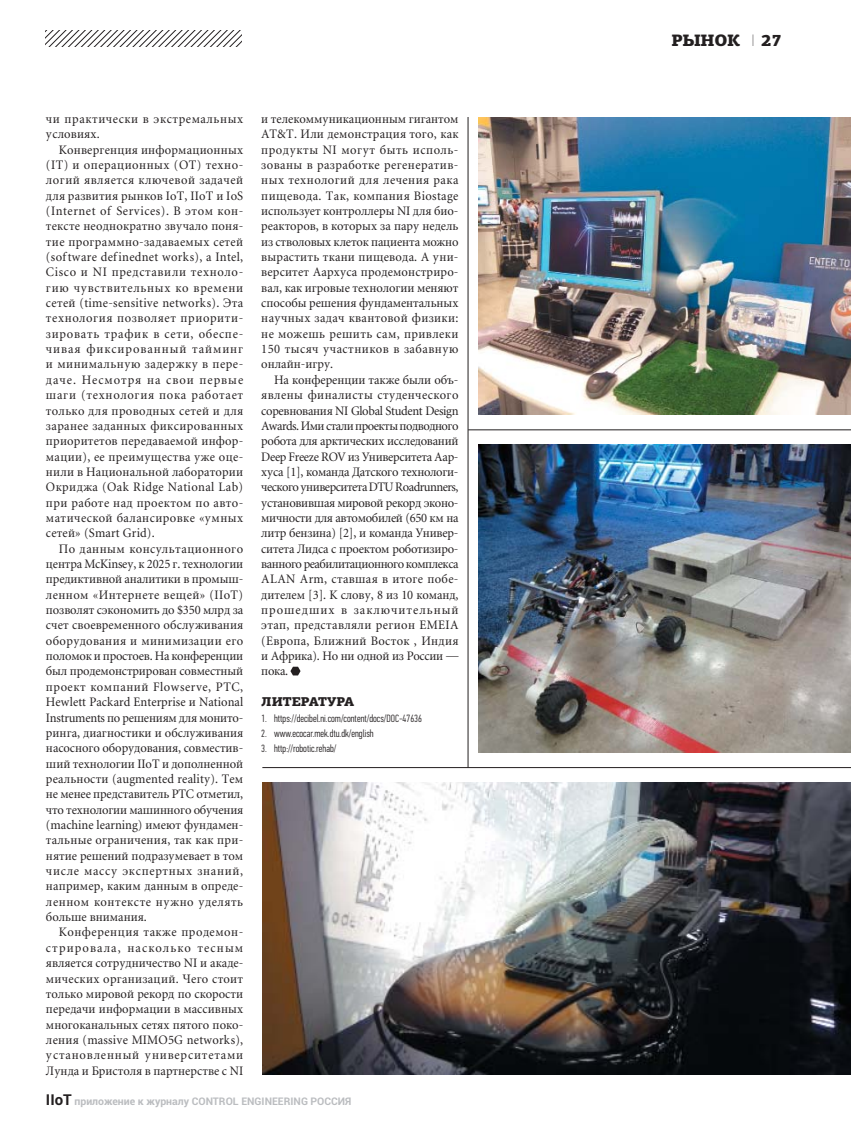
<style>
.page{position:relative;width:851px;height:1136px;background:#fff}
.page>*{position:absolute;margin:0;border:0;box-sizing:border-box;transform-origin:0 0}
.t1{font:900 16.5px "PF Agora Slab Pro";letter-spacing:-.02em;color:#231f20}
.t2{font:12.75px/15.3px "Miniature";letter-spacing:.03em;color:#231f20;text-align:justify;scale:.96 1}
.t3{font:900 12.75px "PF Agora Slab Pro";color:#231f20}
.t4{font:300 10.5px "PF Din Text Comp Pro";color:#231f20}
.t5{font:700 10.5px "Roboto";color:#bbbdc0}
.s1{font-size:15px;color:#231f20}
.s2{font-family:"PF Din Text Pro";font-weight:100}
</style>
<div class="page">
<svg style="left:46px;top:31px;width:195px;height:15px"></svg>
<svg style="left:290px;top:666px;width:10px;height:9px"></svg>
<img style="left:478px;top:117px;width:372px;height:297px">
<img style="left:478px;top:444px;width:372px;height:308px">
<img style="left:262px;top:782px;width:588px;height:292px">
<hr style="left:467px;top:117px;width:1px;height:650px;background:#231f20">
<hr style="left:262px;top:767px;width:588px;height:1px;background:#231f20">
<hr style="left:468px;top:429px;width:382px;height:1px;background:#231f20">
<p class="t2" style="left:46px;top:112px;width:207px">чи практически в экстремальных условиях.</p>
<p class="t2" style="left:46px;top:143px;width:207px;text-indent:13px">Конвергенция информационных (IT) и операционных (OT) техно&shy;логий является ключевой задачей для развития рынков IoT, IIoT и IoS (Internet of Services). В этом кон&shy;тексте неоднократно звучало поня&shy;тие программно-задаваемых сетей (software definednet works), а Intel, Cisco и NI представили техноло&shy;гию чувствительных ко времени сетей (time-sensitive networks). Эта технология позволяет приорити&shy;зировать трафик в сети, обеспе&shy;чивая фиксированный тайминг и минимальную задержку в пере&shy;даче. Несмотря на свои первые шаги (технология пока работает только для проводных сетей и для заранее заданных фиксированных приоритетов передаваемой инфор&shy;мации), ее преимущества уже оце&shy;нили в Национальной лаборатории Окриджа (Oak Ridge National Lab) при работе над проектом по авто&shy;матической балансировке «умных сетей» (Smart Grid).</p>
<p class="t2" style="left:46px;top:542px;width:207px;text-indent:13px">По данным консультационного центра McKinsey, к 2025 г. технологии предиктивной аналитики в промыш&shy;ленном «Интернете вещей» (IIoT) позволят сэкономить до $350 млрд за счет своевременного обслуживания оборудования и минимизации его поломок и простоев. На конференции был продемонстрирован совместный проект компаний Flowserve, PTC, Hewlett Packard Enterprise и National Instruments по решениям для монито&shy;ринга, диагностики и обслуживания насосного оборудования, совместив&shy;ший технологии IIoT и дополненной реальности (augmented reality). Тем не менее представитель PTC отметил, что технологии машинного обучения (machine learning) имеют фундамен&shy;тальные ограничения, так как при&shy;нятие решений подразумевает в том числе массу экспертных знаний, например, каким данным в опреде&shy;ленном контексте нужно уделять больше внимания.</p>
<p class="t2" style="left:46px;top:925px;width:207px;text-indent:13px">Конференция также продемон&shy;стрировала, насколько тесным является сотрудничество NI и акаде&shy;мических организаций. Чего стоит только мировой рекорд по скорости передачи информации в массивных многоканальных сетях пятого поко&shy;ления (massive MIMO5G networks), установленный университетами Лунда и Бристоля в партнерстве с NI</p>
<p class="t2" style="left:261px;top:112px;width:207px">и телекоммуникационным гигантом AT&amp;T. Или демонстрация того, как продукты NI могут быть исполь&shy;зованы в разработке регенератив&shy;ных технологий для лечения рака пищевода. Так, компания Biostage использует контроллеры NI для био&shy;реакторов, в которых за пару недель из стволовых клеток пациента можно вырастить ткани пищевода. А уни&shy;верситет Аархуса продемонстриро&shy;вал, как игровые технологии меняют способы решения фундаментальных научных задач квантовой физики: не можешь решить сам, привлеки 150 тысяч участников в забавную онлайн-игру.</p>
<p class="t2" style="left:261px;top:373px;width:207px;text-indent:13px">На конференции также были объ&shy;явлены финалисты студенческого соревнования NI Global Student Design Awards. Ими стали проекты подводного робота для арктических исследований Deep Freeze ROV из Университета Аар&shy;хуса [1], команда Датского технологи&shy;ческого университета DTU Roadrunners, установившая мировой рекорд эконо&shy;мичности для автомобилей (650 км на литр бензина) [2], и команда Универ&shy;ситета Лидса с проектом роботизиро&shy;ванного реабилитационного комплекса ALAN Arm, ставшая в итоге побе&shy;дителем [3]. К слову, 8 из 10 команд, прошедших в заключительный этап, представляли регион EMEIA (Европа, Ближний Восток , Индия и Африка). Но ни одной из России — пока.</p>
<p class="t3" style="left:261px;top:694px;width:95px">ЛИТЕРАТУРА</p>
<p class="t4" style="left:261px;top:713px;width:162px">1. https://decibel.ni.com/content/docs/DOC-47636</p>
<p class="t4" style="left:261px;top:729px;width:114px">2. www.ecocar.mek.dtu.dk/english</p>
<p class="t4" style="left:261px;top:744px;width:77px">3. http://robotic.rehab/</p>
<p class="t5" style="left:46px;top:1093px;width:307px"><span class="s1">IIoT</span> приложение к журналу CONTROL ENGINEERING РОССИЯ</p>
<p class="t1" style="left:671px;top:31px;width:70px">РЫНОК</p>
<p class="t1" style="left:751px;top:31px;width:32px"><span class="s2">I</span> 27</p>
</div>
